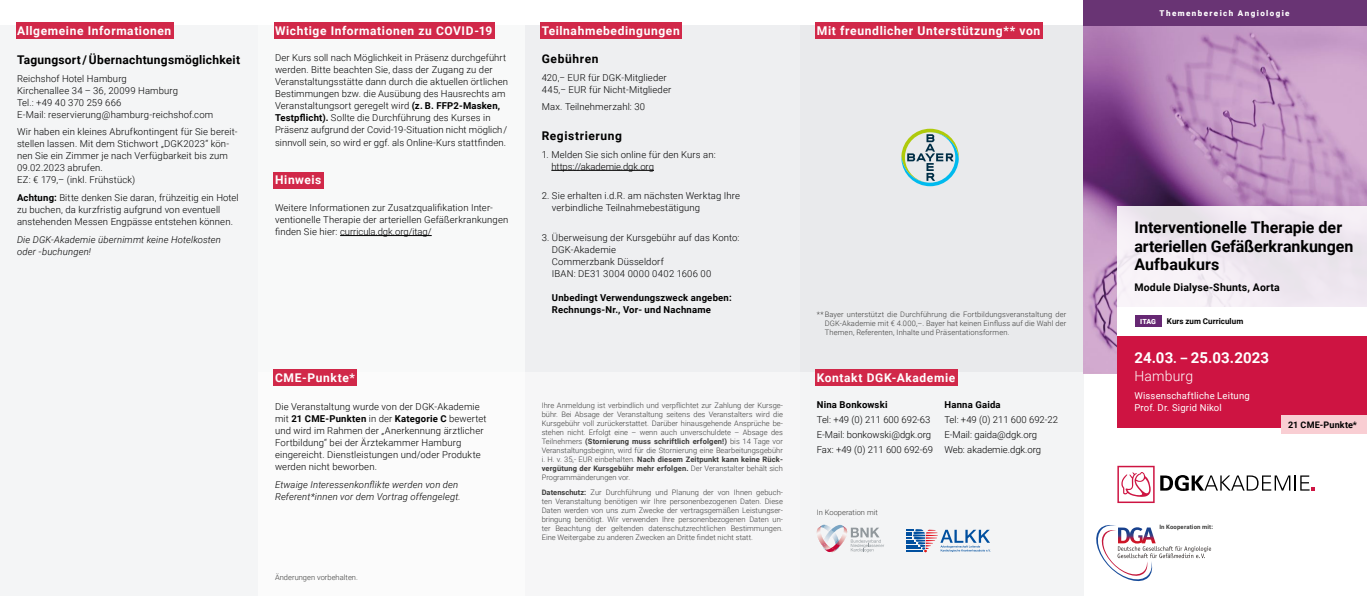
<style>
.page{position:relative;width:1367px;height:596px;background:#fff}
.page>*{position:absolute;margin:0;border:0;box-sizing:border-box;transform-origin:0 0}
.t1{font:700 16px/18.5px "Roboto";color:#000}
.t2{font:700 15px "Roboto";letter-spacing:.01em;color:#fff}
.t3{font:300 14px "Roboto";letter-spacing:.01em;color:#fff}
.t4{font:700 12.1px "Roboto";letter-spacing:.055em;color:#fff}
.t5{font:700 12px "Roboto";letter-spacing:.05em;color:#fff}
.t6{font:700 12px "Roboto";letter-spacing:.025em;color:#000}
.t7{font:700 12px "Roboto";letter-spacing:.05em;color:#000}
.t8{font:700 12px "Roboto";letter-spacing:.055em;color:#000}
.t9{font:700 10.5px "Roboto";letter-spacing:.015em;color:#000}
.t10{font:300 9.5px/12px "Roboto";letter-spacing:.015em;color:#000}
.t11{font:italic 300 9.5px/12px "Roboto";letter-spacing:.015em;color:#000}
.t12{font:700 9.5px/12px "Roboto";letter-spacing:.02em;color:#000}
.t13{font:9.5px/12px "Roboto";letter-spacing:.02em;color:#fff}
.t14{font:700 9px "Roboto";letter-spacing:.015em;color:#000}
.t15{font:900 8px "Roboto";letter-spacing:.175em;color:#fff}
.t16{font:700 8px "Roboto";letter-spacing:.01em;color:#000}
.t17{font:300 7.5px/9px "Roboto";letter-spacing:.005em;color:#3c3c3b;text-align:justify}
.t18{font:900 7px "Roboto";color:#fff}
.t19{font:700 6px "Roboto";letter-spacing:.025em;color:#3c3c3b}
.s1{font-weight:700}
.s2{font-size:9.6px}
.s3{font-size:13px}
</style>
<div class="page">
<div style="left:524px;top:26px;width:275px;height:569px;background:#eeeff1"></div>
<div style="left:799px;top:26px;width:284px;height:569px;background:#e9eaec"></div>
<div style="left:0;top:26px;width:258px;height:569px;background:#f4f5f6"></div>
<div style="left:258px;top:26px;width:266px;height:569px;background:#f8f9f9"></div>
<div style="left:258px;top:372px;width:825px;height:223px;background:#f6f6f7"></div>
<div style="left:815px;top:369px;width:142px;height:16px;background:#d12849"></div>
<svg style="left:816px;top:524px;width:68px;height:29px"></svg>
<svg style="left:906px;top:529px;width:84px;height:23px"></svg>
<div style="left:540px;top:23px;width:142px;height:16px;background:#d12849"></div>
<hr style="left:551px;top:170px;width:103px;height:1px;background:#000">
<div style="left:274px;top:23px;width:220px;height:16px;background:#d12849"></div>
<div style="left:274px;top:172px;width:50px;height:16px;background:#d12849"></div>
<hr style="left:340px;top:235px;width:92px;height:1px;background:#000">
<div style="left:16px;top:23px;width:157px;height:16px;background:#d12849"></div>
<svg style="left:1117px;top:465px;width:37px;height:37px"></svg>
<svg style="left:1160px;top:475px;width:154px;height:15px"></svg>
<img style="left:1083px;top:26px;width:283px;height:347px">
<div style="left:1083px;top:0;width:283px;height:26px;background:#693474"></div>
<div style="left:1117px;top:335px;width:249px;height:93px;background:#ce1442"></div>
<div style="left:1117px;top:206px;width:249px;height:100px;background:#efe7f1"></div>
<svg style="left:1096px;top:525px;width:115px;height:55px"></svg>
<div style="left:1281px;top:415px;width:85px;height:18px;background:#f9ced3"></div>
<div style="left:815px;top:23px;width:227px;height:16px;background:#d12849"></div>
<svg style="left:901px;top:129px;width:57px;height:57px"></svg>
<div style="left:1117px;top:306px;width:249px;height:29px;background:#fff"></div>
<div style="left:274px;top:369px;width:83px;height:16px;background:#d12849"></div>
<div style="left:1134px;top:315px;width:27px;height:11px;background:#662773"></div>
<p class="t5" style="left:17px;top:22px;width:156px">Allgemeine Informationen</p>
<p class="t6" style="left:17px;top:51px;width:224px">Tagungsort / Übernachtungsmöglichkeit</p>
<p class="t10" style="left:17px;top:72px;width:198px">Reichshof Hotel Hamburg<br>Kirchenallee 34 – 36, 20099 Hamburg<br>Tel.: +49 40 370 259 666<br>E-Mail: reservierung@hamburg-reichshof.com</p>
<p class="t10" style="left:17px;top:125px;width:222px">Wir haben ein kleines Abrufkontingent für Sie bereit&shy;stellen lassen. Mit dem Stichwort „DGK2023“ kön&shy;nen Sie ein Zimmer je nach Verfügbarkeit bis zum 09.02.2023 abrufen.<br>EZ: € 179,– (inkl. Frühstück)</p>
<p class="t10" style="left:17px;top:191px;width:223px"><span class="s1">Achtung:</span> Bitte denken Sie daran, frühzeitig ein Hotel zu buchen, da kurzfristig aufgrund von eventuell anstehenden Messen Engpässe entstehen können.</p>
<p class="t11" style="left:17px;top:233px;width:205px">Die DGK-Akademie übernimmt keine Hotelkosten oder -buchungen!</p>
<p class="t5" style="left:275px;top:22px;width:219px">Wichtige Informationen zu COVID-19</p>
<p class="t10" style="left:275px;top:52px;width:234px">Der Kurs soll nach Möglichkeit in Präsenz durchgeführt werden. Bitte beachten Sie, dass der Zugang zu der Veranstaltungsstätte dann durch die aktuellen örtlichen Bestimmungen bzw. die Ausübung des Hausrechts am Veranstaltungsort geregelt wird <span class="s1">(z. B. FFP2-Masken, Testpflicht).</span> Sollte die Durchführung des Kurses in Präsenz aufgrund der Covid-19-Situation nicht möglich / sinnvoll sein, so wird er ggf. als Online-Kurs stattfinden.</p>
<p class="t5" style="left:275px;top:171px;width:48px">Hinweis</p>
<p class="t10" style="left:275px;top:201px;width:235px">Weitere Informationen zur Zusatzqualifikation Inter&shy;ventionelle Therapie der arteriellen Gefäßerkrankungen finden Sie hier: curricula.dgk.org/itag/</p>
<p class="t5" style="left:275px;top:368px;width:81px">CME-Punkte*</p>
<p class="t10" style="left:275px;top:400px;width:213px">Die Veranstaltung wurde von der DGK-Akademie mit <span class="s1">21 CME-Punkten</span> in der <span class="s1">Kategorie C</span> bewertet und wird im Rahmen der „Anerkennung ärztlicher Fortbildung“ bei der Ärztekammer Hamburg eingereicht. Dienstleistungen und/oder Produkte werden nicht beworben.</p>
<p class="t11" style="left:275px;top:478px;width:187px">Etwaige Interessenkonflikte werden von den<br>Referent*innen vor dem Vortrag offengelegt.</p>
<p class="t17" style="left:275px;top:572px;width:84px">Änderungen vorbehalten.</p>
<p class="t5" style="left:541px;top:22px;width:140px">Teilnahmebedingungen</p>
<p class="t8" style="left:541px;top:50px;width:58px">Gebühren</p>
<p class="t10" style="left:541px;top:71px;width:131px">420,<span class="s2">–</span> EUR für DGK-Mitglieder<br>445,<span class="s2">–</span> EUR für Nicht-Mitglieder</p>
<p class="t10" style="left:541px;top:100px;width:105px">Max. Teilnehmerzahl: 30</p>
<p class="t7" style="left:541px;top:127px;width:82px">Registrierung</p>
<p class="t10" style="left:551px;top:148px;width:166px;text-indent:-10px">1. Melden Sie sich online für den Kurs an: https://akademie.dgk.org</p>
<p class="t10" style="left:552px;top:189px;width:189px;text-indent:-10px">2. Sie erhalten i.d.R. am nächsten Werktag Ihre verbindliche Teilnahmebestätigung</p>
<p class="t10" style="left:552px;top:231px;width:189px;text-indent:-10px">3. Überweisung der Kursgebühr auf das Konto:<br>DGK-Akademie<br>Commerzbank Düsseldorf<br>IBAN: DE31 3004 0000 0402 1606 00</p>
<p class="t12" style="left:552px;top:291px;width:181px">Unbedingt Verwendungszweck angeben:<br>Rechnungs-Nr., Vor- und Nachname</p>
<p class="t17" style="left:541px;top:400px;width:243px">Ihre Anmeldung ist verbindlich und verpflichtet zur Zahlung der Kursge&shy;bühr. Bei Absage der Veranstaltung seitens des Veranstalters wird die Kursgebühr voll zurückerstattet. Darüber hinausgehende Ansprüche be&shy;stehen nicht. Erfolgt eine – wenn auch unverschuldete – Absage des Teilnehmers <span class="s1">(Stornierung muss schriftlich erfolgen!)</span> bis 14 Tage vor Veranstaltungsbeginn, wird für die Stornierung eine Bearbeitungsgebühr i. H. v. 35,- EUR einbehalten. <span class="s1">Nach diesem Zeitpunkt kann keine Rück&shy;vergütung der Kursgebühr mehr erfolgen.</span> Der Veranstalter behält sich Programmänderungen vor.</p>
<p class="t17" style="left:541px;top:487px;width:243px"><span class="s1">Datenschutz:</span> Zur Durchführung und Planung der von Ihnen gebuch&shy;ten Veranstaltung benötigen wir Ihre personenbezogenen Daten. Diese Daten werden von uns zum Zwecke der vertragsgemäßen Leistungser&shy;bringung benötigt. Wir verwenden Ihre personenbezogenen Daten un&shy;ter Beachtung der geltenden datenschutzrechtlichen Bestimmungen.<br>Eine Weitergabe zu anderen Zwecken an Dritte findet nicht statt.</p>
<p class="t4" style="left:816px;top:22px;width:225px">Mit freundlicher Unterstützung** von</p>
<p class="t17" style="left:824px;top:309px;width:243px;text-indent:-8px">**Bayer unterstützt die Durchführung die Fortbildungsveranstaltung der DGK-Akademie mit € 4.000,–. Bayer hat keinen Einfluss auf die Wahl der Themen, Referenten, Inhalte und Präsentationsformen.</p>
<p class="t5" style="left:816px;top:368px;width:140px">Kontakt DGK-Akademie</p>
<p class="t12" style="left:816px;top:398px;width:72px">Nina Bonkowski</p>
<p class="t12" style="left:944px;top:398px;width:58px">Hanna Gaida</p>
<p class="t10" style="left:816px;top:413px;width:115px">Tel: +49 (0) 211 600 692-63</p>
<p class="t10" style="left:944px;top:413px;width:115px">Tel: +49 (0) 211 600 692-22</p>
<p class="t10" style="left:816px;top:428px;width:116px">E-Mail: bonkowski@dgk.org</p>
<p class="t10" style="left:816px;top:426px;width:226px;line-height:14.8px;text-indent:128px">E-Mail: gaida@dgk.org<br>Fax: +49 (0) 211 600 692-69 Web: akademie.dgk.org</p>
<p class="t17" style="left:816px;top:507px;width:62px">In Kooperation mit</p>
<p class="t15" style="left:1159px;top:7px;width:131px">Themenbereich Angiologie</p>
<h1 class="t1" style="left:1134px;top:217px;width:220px">Interventionelle Therapie der arteriellen Gefäßerkrankungen<br>Aufbaukurs</h1>
<p class="t9" style="left:1134px;top:280px;width:147px">Module Dialyse-Shunts, Aorta</p>
<p class="t18" style="left:1140px;top:316px;width:17px">ITAG</p>
<p class="t16" style="left:1166px;top:315px;width:78px">Kurs zum Curriculum</p>
<h2 class="t2" style="left:1134px;top:347px;width:136px">24.03<span class="s3">. –</span> 25.03.2023</h2>
<h3 class="t3" style="left:1134px;top:366px;width:60px">Hamburg</h3>
<p class="t13" style="left:1134px;top:389px;width:117px">Wissenschaftliche Leitung<br>Prof. Dr. Sigrid Nikol</p>
<p class="t14" style="left:1288px;top:418px;width:70px">21 CME-Punkte*</p>
<p class="t19" style="left:1159px;top:522px;width:55px">In Kooperation mit:</p>
</div>
